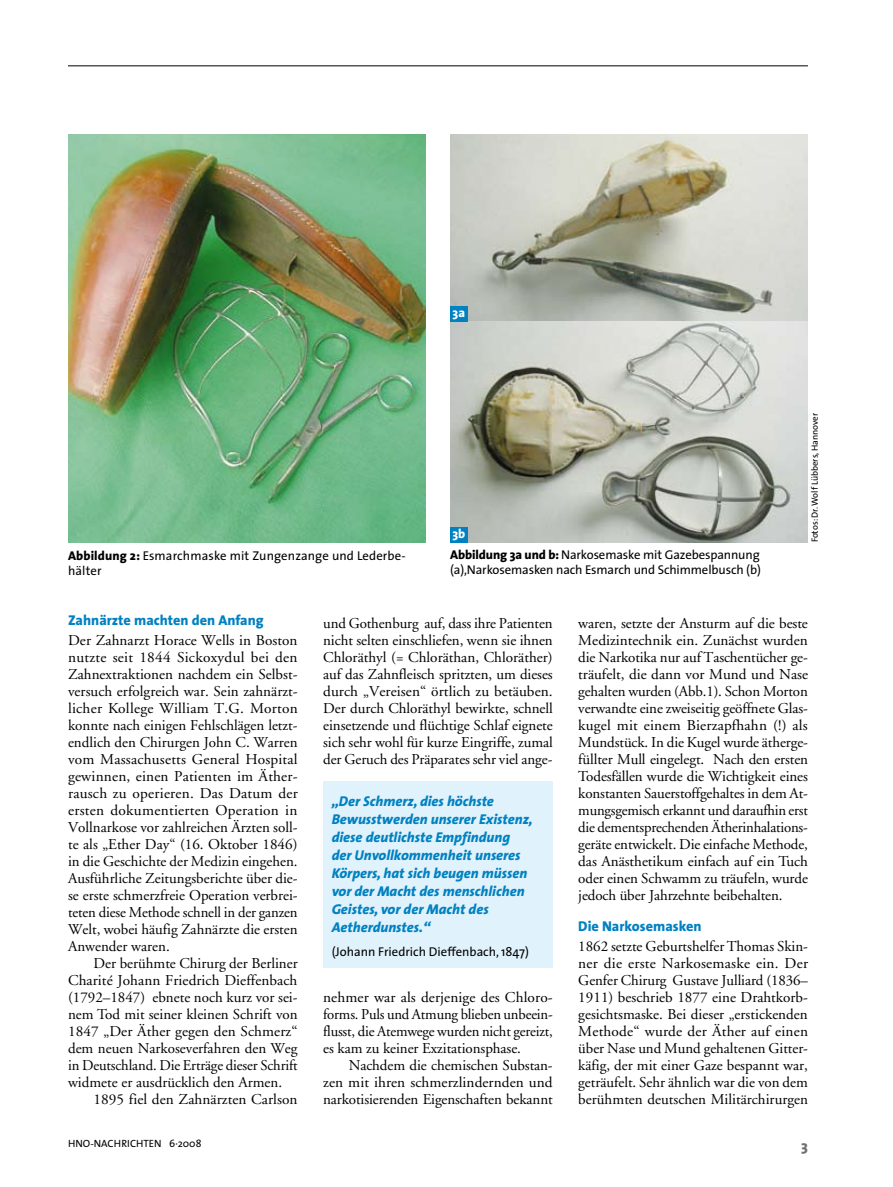
<style>
.page{position:relative;width:893px;height:1187px;background:#fff}
.page>*{position:absolute;margin:0;border:0;box-sizing:border-box;transform-origin:0 0}
.t1{font:15px/17px "Adobe Garamond";letter-spacing:-.005em;color:#000;text-align:justify}
.t2{font:italic 800 14.25px/18px "The Sans";color:#0081c1}
.t3{font:800 14.25px "The Sans";color:#0081c1}
.t4{font:12.75px/15px "The Sans";letter-spacing:-.01em;color:#000}
.t5{font:12.75px/15px "The Sans";letter-spacing:.01em;color:#000}
.t6{font:800 12.75px "The Sans";color:#fff}
.t7{font:10.5px "The Sans";color:#000}
.t8{font:9px "The Sans";color:#000}
.s1{font-weight:800}
</style>
<div class="page">
<hr style="left:68px;top:66px;width:740px;height:1px;background:#000">
<img style="left:68px;top:134px;width:357px;height:408px">
<img style="left:450px;top:134px;width:357px;height:408px">
<div style="left:450px;top:527px;width:17px;height:15px;background:#0081c1"></div>
<div style="left:450px;top:306px;width:17px;height:15px;background:#0081c1"></div>
<div style="left:323px;top:780px;width:230px;height:187px;background:#e0f2fb"></div>
<p class="t6" style="left:453px;top:304px;width:14px">3a</p>
<p class="t5" style="left:68px;top:548px;width:338px"><span class="s1">Abbildung 2:</span> Esmarchmaske mit Zungenzange und Lederbe&shy;hälter</p>
<p class="t6" style="left:452px;top:525px;width:14px">3b</p>
<p class="t4" style="left:450px;top:547px;width:312px"><span class="s1">Abbildung 3a und b:</span> Narkosemaske mit Gazebespannung (a),Narkosemasken nach Esmarch und Schimmelbusch (b)</p>
<p class="t8" style="left:809px;top:542px;width:131px;rotate:-90deg">Fotos: Dr.Wolf Lübbers, Hannover</p>
<p class="t3" style="left:68px;top:610px;width:197px">Zahnärzte machten den Anfang</p>
<p class="t1" style="left:68px;top:631px;width:231px">Der Zahnarzt Horace Wells in Boston nutzte seit 1844 Sickoxydul bei den Zahnextraktionen nachdem ein Selbst&shy;versuch erfolgreich war. Sein zahnärzt&shy;licher Kollege William T.G. Morton konnte nach einigen Fehlschlägen letzt&shy;endlich den Chirurgen John C. Warren vom Massachusetts General Hospital gewinnen, einen Patienten im Äther&shy;rausch zu operieren. Das Datum der ersten dokumentierten Operation in Vollnarkose vor zahlreichen Ärzten soll&shy;te als „Ether Day“ (16. Oktober 1846) in die Geschichte der Medizin eingehen.<br>Ausführliche Zeitungsberichte über die&shy;se erste schmerzfreie Operation verbrei&shy;teten diese Methode schnell in der ganzen Welt, wobei häufig Zahnärzte die ersten Anwender waren.</p>
<p class="t1" style="left:68px;top:954px;width:231px;text-indent:26px">Der berühmte Chirurg der Berliner Charité Johann Friedrich Dieffenbach (1792–1847) ebnete noch kurz vor sei&shy;nem Tod mit seiner kleinen Schrift von 1847 „Der Äther gegen den Schmerz“ dem neuen Narkoseverfahren den Weg in Deutschland. Die Erträge dieser Schrift widmete er ausdrücklich den Armen.</p>
<p class="t1" style="left:94px;top:1091px;width:206px">1895 fiel den Zahnärzten Carlson</p>
<p class="t7" style="left:68px;top:1136px;width:135px">HNO-NACHRICHTEN 6·2008</p>
<p class="t1" style="left:323px;top:614px;width:231px">und Gothenburg auf, dass ihre Patienten nicht selten einschliefen, wenn sie ihnen Chloräthyl (= Chloräthan, Chloräther) auf das Zahnfleisch spritzten, um dieses durch „Vereisen“ örtlich zu betäuben.<br>Der durch Chloräthyl bewirkte, schnell einsetzende und flüchtige Schlaf eignete sich sehr wohl für kurze Eingriffe, zumal der Geruch des Präparates sehr viel ange-</p>
<p class="t2" style="left:332px;top:792px;width:203px">„Der Schmerz, dies höchste<br>Bewusstwerden unserer Existenz, diese deutlichste Empfindung der Unvollkommenheit unseres<br>Körpers, hat sich beugen müssen vor der Macht des menschlichen<br>Geistes, vor der Macht des<br>Aetherdunstes.“</p>
<p class="t4" style="left:332px;top:944px;width:199px">(Johann Friedrich Dieffenbach, 1847)</p>
<p class="t1" style="left:323px;top:988px;width:231px">neh-mer war als derjenige des Chloro&shy;forms. Puls und Atmung blieben unbeein&shy;flusst, die Atemwege wurden nicht gereizt, es kam zu keiner Exzitationsphase.</p>
<p class="t1" style="left:323px;top:1057px;width:231px;text-indent:26px">Nachdem die chemischen Substan&shy;zen mit ihren schmerzlindernden und narkotisierenden Eigenschaften bekannt</p>
<p class="t1" style="left:578px;top:614px;width:231px">waren, setzte der Ansturm auf die beste Medizintechnik ein. Zunächst wurden die Narkotika nur auf Taschentücher ge&shy;träufelt, die dann vor Mund und Nase gehalten wurden (Abb.1). Schon Morton verwandte eine zweiseitig geöffnete Glas&shy;kugel mit einem Bierzapfhahn (!) als Mundstück. In die Kugel wurde ätherge&shy;füllter Mull eingelegt. Nach den ersten Todesfällen wurde die Wichtigkeit eines konstanten Sauerstoffgehaltes in dem At&shy;mungsgemisch erkannt und daraufhin erst die dementsprechenden Ätherinhalations&shy;geräte entwickelt. Die einfache Methode, das Anästhetikum einfach auf ein Tuch oder einen Schwamm zu träufeln, wurde jedoch über Jahrzehnte beibehalten.</p>
<p class="t3" style="left:578px;top:916px;width:125px">Die Narkosemasken</p>
<p class="t1" style="left:578px;top:937px;width:231px">1862 setzte Geburtshelfer Thomas Skin&shy;ner die erste Narkosemaske ein. Der Genfer Chirurg Gustave Julliard (1836– 1911) beschrieb 1877 eine Drahtkorb&shy;gesichtsmaske. Bei dieser „erstickenden Methode“ wurde der Äther auf einen über Nase und Mund gehaltenen Gitter&shy;käfig, der mit einer Gaze bespannt war, geträufelt. Sehr ähnlich war die von dem berühmten deutschen Militärchirurgen</p>
</div>
